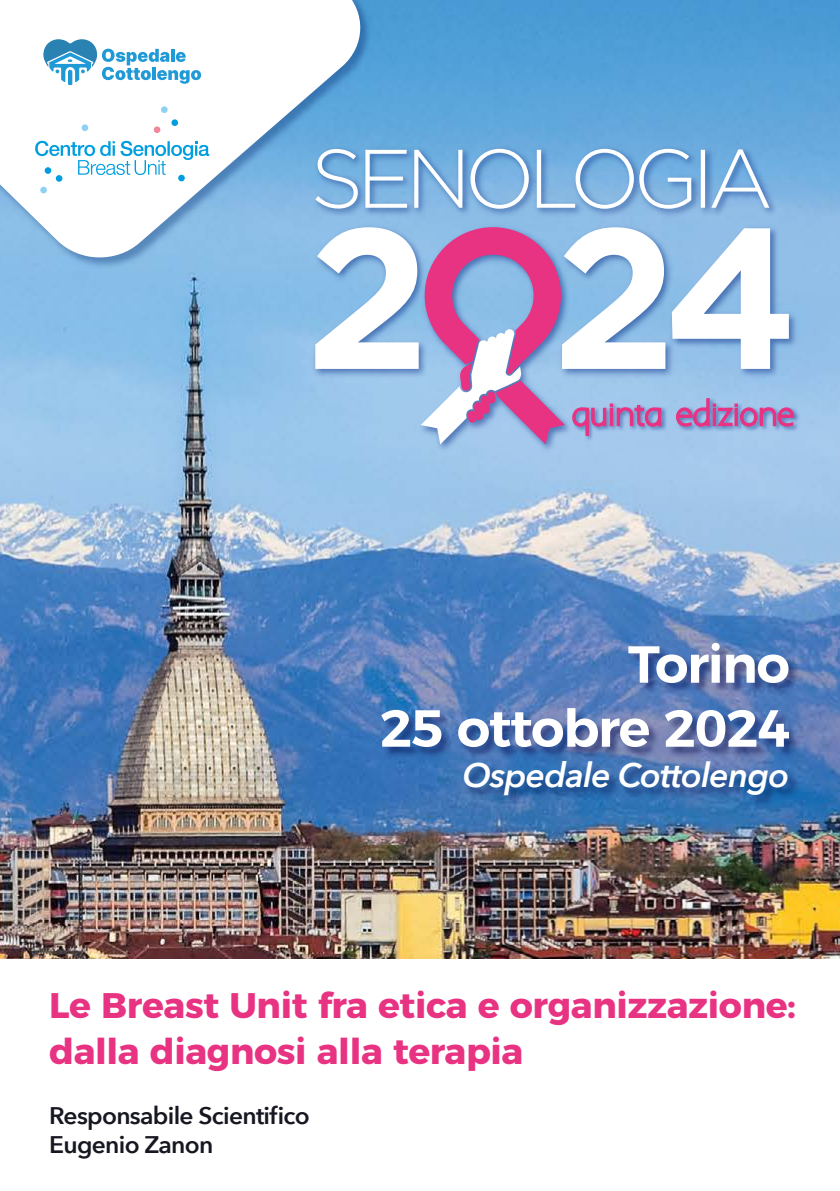
<style>
.page{position:relative;width:840px;height:1191px;background:#fff}
.page>*{position:absolute;margin:0;border:0;box-sizing:border-box;transform-origin:0 0}
.t1{font:600 52px/64px "Montserrat";letter-spacing:-.03em;color:#fff;text-align:right}
.t2{font:700 35.4px/46px "Montserrat";letter-spacing:-.01em;color:#e83282}
.t3{font:italic 600 34px "Avenir Next";letter-spacing:-.03em;color:#fff}
.t4{font:600 24px/28.8px "Avenir Next";letter-spacing:-.03em;color:#161721}
</style>
<div class="page">
<img style="left:0;top:0;width:839px;height:959px">
<img style="left:0;top:0;width:374px;height:272px">
<svg style="left:0;top:0;width:366px;height:263px"></svg>
<svg style="left:43px;top:39px;width:158px;height:46px"></svg>
<img style="left:376px;top:635px;width:427px;height:142px">
<img style="left:459px;top:755px;width:343px;height:62px">
<div style="left:171px;top:119px;width:7px;height:7px;background:#009ee0;border-radius:50%"></div>
<div style="left:178px;top:175px;width:7px;height:6px;background:#009ee0;border-radius:50%"></div>
<div style="left:56px;top:175px;width:6px;height:7px;background:#009ee0;border-radius:50%"></div>
<div style="left:154px;top:126px;width:6px;height:7px;background:#ef8898;border-radius:50%"></div>
<div style="left:161px;top:106px;width:7px;height:7px;background:#8dd2f5;border-radius:50%"></div>
<div style="left:82px;top:124px;width:6px;height:7px;background:#8dd2f5;border-radius:50%"></div>
<div style="left:40px;top:187px;width:7px;height:6px;background:#8dd2f5;border-radius:50%"></div>
<svg style="left:35px;top:141px;width:174px;height:34px"></svg>
<img style="left:309px;top:143px;width:491px;height:313px">
<svg style="left:671px;top:228px;width:117px;height:141px"></svg>
<svg style="left:315px;top:149px;width:454px;height:60px"></svg>
<img style="left:665px;top:394px;width:137px;height:49px">
<svg style="left:315px;top:227px;width:350px;height:217px"></svg>
<svg style="left:674px;top:393px;width:121px;height:72px;background:#a6aed9"></svg>
<h1 class="t1" style="left:379px;top:628px;width:411px">Torino<br>25 ottobre 2024</h1>
<p class="t3" style="left:462px;top:746px;width:328px">Ospedale Cottolengo</p>
<p class="t2" style="left:49px;top:980px;width:748px">Le Breast Unit fra etica e organizzazione: dalla diagnosi alla terapia</p>
<p class="t4" style="left:49px;top:1100px;width:262px">Responsabile Scientifico<br>Eugenio Zanon</p>
</div>
